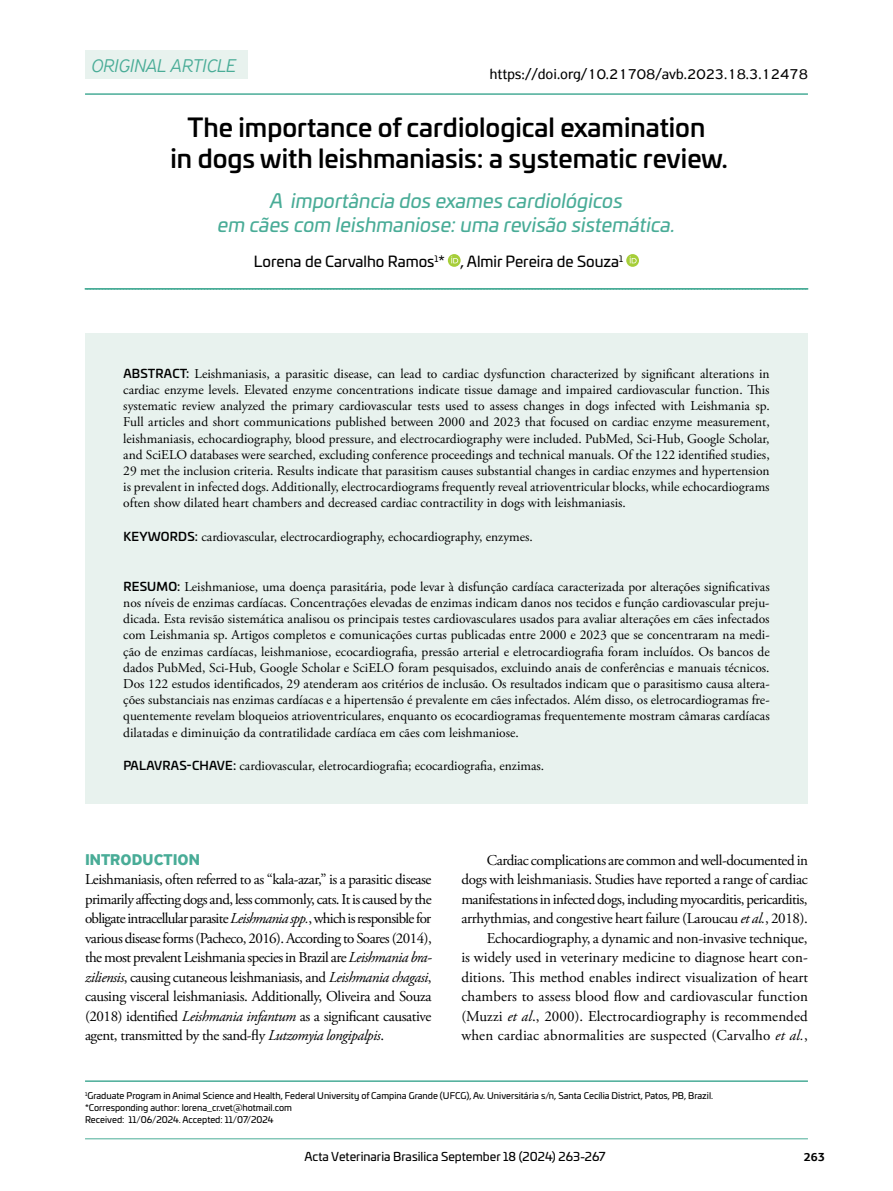
<style>
.page{position:relative;width:893px;height:1191px;background:#fff}
.page>*{position:absolute;margin:0;border:0;box-sizing:border-box;transform-origin:0 0}
.t1{font:500 25.5px/30.6px "Univia Pro";color:#000;text-align:center}
.t2{font:italic 19.5px/23.4px "Univia Pro";color:#49ac97;text-align:center}
.t3{font:italic 300 19.5px "PF Highway Sans Pro";color:#49ac97}
.t4{font:700 16.5px "PF Highway Sans Pro";color:#49ac97}
.t5{font:15px/19.5px "Adobe Garamond Pro";letter-spacing:-.015em;color:#000;text-align:justify}
.t6{font:15px "Univia Pro";color:#000}
.t7{font:15px "PF Highway Sans Pro";color:#000}
.t8{font:13.5px/16.2px "Adobe Garamond Pro";color:#000;text-align:justify}
.t9{font:12px "Univia Pro";color:#000}
.t10{font:700 12px "PF Agora Sans Pro";color:#000}
.t11{font:9px/12px "Univia Pro";color:#000}
.s1{font-family:"Univia Pro";font-weight:500;font-size:12px}
.s2{font-style:italic}
</style>
<div class="page">
<hr style="left:85px;top:1138px;width:723px;height:1px;background:#49ac97">
<hr style="left:85px;top:93px;width:723px;height:2px;background:#49ac97">
<svg style="left:85px;top:288px;width:723px;height:2px"></svg>
<svg style="left:448px;top:254px;width:13px;height:13px"></svg>
<svg style="left:451px;top:256px;width:7px;height:7px"></svg>
<svg style="left:626px;top:254px;width:13px;height:13px"></svg>
<svg style="left:630px;top:256px;width:7px;height:7px"></svg>
<hr style="left:85px;top:1080px;width:723px;height:2px;background:#49ac97">
<div style="left:85px;top:50px;width:162px;height:29px;background:#e8f2ee"></div>
<div style="left:85px;top:334px;width:723px;height:470px;background:#e8f2ee"></div>
<h2 class="t3" style="left:91px;top:54px;width:146px">ORIGINAL ARTICLE</h2>
<p class="t7" style="left:490px;top:65px;width:319px">https://doi.org/10.21708/avb.2023.18.3.12478</p>
<h1 class="t1" style="left:171px;top:111px;width:559px">The importance of cardiological examination<br>in dogs with leishmaniasis: a systematic review.</h1>
<h2 class="t2" style="left:218px;top:188px;width:459px">A importância dos exames cardiológicos<br>em cães com leishmaniose: uma revisão sistemática.</h2>
<p class="t6" style="left:254px;top:250px;width:371px">Lorena de Carvalho Ramos<sup>1</sup>* , Almir Pereira de Souza<sup>1</sup></p>
<p class="t8" style="left:123px;top:366px;width:648px"><span class="s1">ABSTRACT:</span> Leishmaniasis, a parasitic disease, can lead to cardiac dysfunction characterized by significant alterations in cardiac enzyme levels. Elevated enzyme concentrations indicate tissue damage and impaired cardiovascular function. This systematic review analyzed the primary cardiovascular tests used to assess changes in dogs infected with Leishmania sp.<br>Full articles and short communications published between 2000 and 2023 that focused on cardiac enzyme measurement, leishmaniasis, echocardiography, blood pressure, and electrocardiography were included. PubMed, Sci-Hub, Google Scholar, and SciELO databases were searched, excluding conference proceedings and technical manuals. Of the 122 identified studies, 29 met the inclusion criteria. Results indicate that parasitism causes substantial changes in cardiac enzymes and hypertension is prevalent in infected dogs. Additionally, electrocardiograms frequently reveal atrioventricular blocks, while echocardiograms often show dilated heart chambers and decreased cardiac contractility in dogs with leishmaniasis.</p>
<p class="t8" style="left:123px;top:529px;width:411px"><span class="s1">KEYWORDS:</span> cardiovascular, electrocardiography, echocardiography, enzymes.</p>
<p class="t8" style="left:123px;top:579px;width:648px"><span class="s1">RESUMO:</span> Leishmaniose, uma doença parasitária, pode levar à disfunção cardíaca caracterizada por alterações significativas nos níveis de enzimas cardíacas. Concentrações elevadas de enzimas indicam danos nos tecidos e função cardiovascular preju&shy;dicada. Esta revisão sistemática analisou os principais testes cardiovasculares usados para avaliar alterações em cães infectados com Leishmania sp. Artigos completos e comunicações curtas publicadas entre 2000 e 2023 que se concentraram na medi&shy;ção de enzimas cardíacas, leishmaniose, ecocardiografia, pressão arterial e eletrocardiografia foram incluídos. Os bancos de dados PubMed, Sci-Hub, Google Scholar e SciELO foram pesquisados, excluindo anais de conferências e manuais técnicos.<br>Dos 122 estudos identificados, 29 atenderam aos critérios de inclusão. Os resultados indicam que o parasitismo causa altera&shy;ções substanciais nas enzimas cardíacas e a hipertensão é prevalente em cães infectados. Além disso, os eletrocardiogramas fre&shy;quentemente revelam bloqueios atrioventriculares, enquanto os ecocardiogramas frequentemente mostram câmaras cardíacas dilatadas e diminuição da contratilidade cardíaca em cães com leishmaniose.</p>
<p class="t8" style="left:123px;top:758px;width:422px"><span class="s1">PALAVRAS-CHAVE:</span> cardiovascular, eletrocardiografia; ecocardiografia, enzimas.</p>
<p class="t4" style="left:85px;top:849px;width:116px">INTRODUCTION</p>
<p class="t5" style="left:85px;top:870px;width:348px">Leishmaniasis, often referred to as “kala-azar,” is a parasitic disease primarily affecting dogs and, less commonly, cats. It is caused by the obligate intracellular parasite <span class="s2">Leishmania spp.</span>, which is responsible for various disease forms (Pacheco, 2016). According to Soares (2014), the most prevalent Leishmania species in Brazil are <span class="s2">Leishmania bra&shy;ziliensis</span>, causing cutaneous leishmaniasis, and <span class="s2">Leishmania chagasi</span>, causing visceral leishmaniasis. Additionally, Oliveira and Souza (2018) identified <span class="s2">Leishmania infantum</span> as a significant causative agent, transmitted by the sand-fly <span class="s2">Lutzomyia longipalpis</span>.</p>
<p class="t5" style="left:461px;top:850px;width:348px;text-align:right">Cardiac complications are common and well-documented in dogs with leishmaniasis. Studies have reported a range of cardiac manifestations in infected dogs, including myocarditis, pericarditis, arrhythmias, and congestive heart failure (Laroucau <span class="s2">et al.</span>, 2018).<br>Echocardiography, a dynamic and non-invasive technique,<br>is widely used in veterinary medicine to diagnose heart con&shy;ditions. This method enables indirect visualization of heart chambers to assess blood flow and cardiovascular function (Muzzi <span class="s2">et al</span>., 2000). Electrocardiography is recommended when cardiac abnormalities are suspected (Carvalho <span class="s2">et al.</span>,</p>
<p class="t11" style="left:85px;top:1089px;width:630px"><sup>1</sup>Graduate Program in Animal Science and Health, Federal University of Campina Grande (UFCG), Av. Universitária s/n, Santa Cecília District, Patos, PB, Brazil. *Corresponding author: lorena_cr.vet@hotmail.com<br>Received: 11/06/2024. Accepted: 11/07/2024</p>
<p class="t9" style="left:304px;top:1147px;width:302px">Acta Veterinaria Brasilica September 18 (2024) 263-267</p>
<p class="t10" style="left:804px;top:1148px;width:23px">263</p>
</div>
